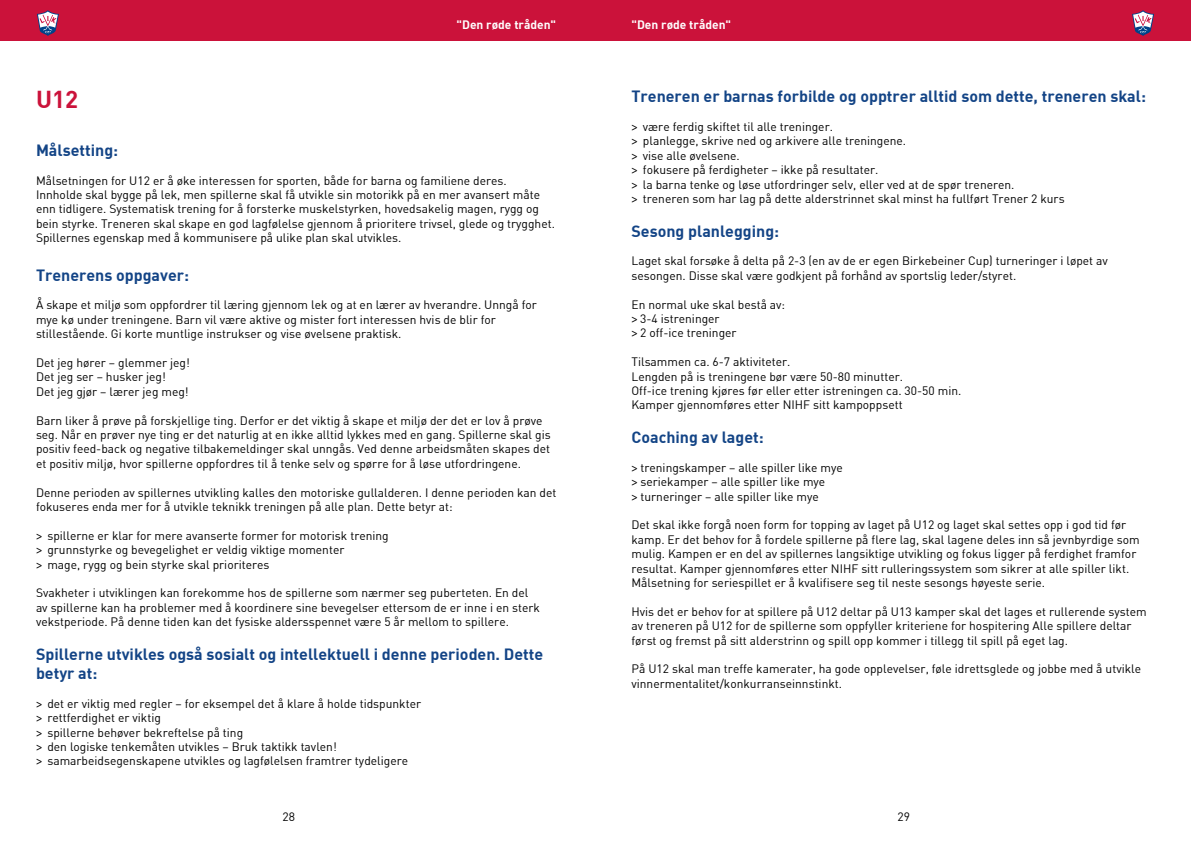
<style>
.page{position:relative;width:1191px;height:842px;background:#fff}
.page>*{position:absolute;margin:0;border:0;box-sizing:border-box;transform-origin:0 0}
.t1{font:700 24px "DI Nbek";color:#cb123a}
.t2{font:700 16px/19.2px "DI Nbek";color:#134486}
.t3{font:12px/14.4px "DIN Bek";color:#000}
.t4{font:700 12px "DI Nbek";color:#fff}
.s1{font-family:"Calibri"}
</style>
<div class="page">
<div style="left:0;top:0;width:1191px;height:41px;background:#cb123a"></div>
<svg style="left:37px;top:10px;width:22px;height:26px"></svg>
<svg style="left:1132px;top:10px;width:22px;height:26px"></svg>
<p class="t4" style="left:456px;top:17px;width:101px">"Den røde tråden"</p>
<p class="t4" style="left:631px;top:17px;width:101px">"Den røde tråden"</p>
<h1 class="t1" style="left:36px;top:83px;width:44px">U12</h1>
<h2 class="t2" style="left:36px;top:140px;width:84px">Målsetting:</h2>
<p class="t3" style="left:36px;top:173px;width:520px">Målsetningen for U12 er å øke interessen for sporten, både for barna og familiene deres.<br>Innholde skal bygge på lek, men spillerne skal få utvikle sin motorikk på en mer avansert måte enn tidligere. Systematisk trening for å forsterke muskelstyrken, hovedsakelig magen, rygg og bein styrke. Treneren skal skape en god lagfølelse gjennom å prioritere trivsel, glede og trygghet.<br>Spillernes egenskap med å kommunisere på ulike plan skal utvikles.</p>
<h2 class="t2" style="left:36px;top:265px;width:154px">Trenerens oppgaver:</h2>
<p class="t3" style="left:36px;top:298px;width:502px">Å skape et miljø som oppfordrer til læring gjennom lek og at en lærer av hverandre. Unngå for mye kø under treningene. Barn vil være aktive og mister fort interessen hvis de blir for stillestående. Gi korte muntlige instrukser og vise øvelsene praktisk.</p>
<p class="t3" style="left:36px;top:355px;width:155px">Det jeg hører – glemmer jeg!<br>Det jeg ser – husker jeg!<br>Det jeg gjør – lærer jeg meg!</p>
<p class="t3" style="left:36px;top:413px;width:516px">Barn liker å prøve på forskjellige ting. Derfor er det viktig å skape et miljø der det er lov å prøve seg. Når en prøver nye ting er det naturlig at en ikke alltid lykkes med en gang. Spillerne skal gis positiv feed-back og negative tilbakemeldinger skal unngås. Ved denne arbeidsmåten skapes det et positiv miljø, hvor spillerne oppfordres til å tenke selv og spørre for å løse utfordringene.</p>
<p class="t3" style="left:36px;top:485px;width:522px">Denne perioden av spillernes utvikling kalles den motoriske gullalderen. I denne perioden kan det fokuseres enda mer for å utvikle teknikk treningen på alle plan. Dette betyr at:</p>
<p class="t3" style="left:36px;top:528px;width:354px"><span class="s1">˃</span> spillerne er klar for mere avanserte former for motorisk trening <span class="s1">˃</span> grunnstyrke og bevegelighet er veldig viktige momenter<br><span class="s1">˃</span> mage, rygg og bein styrke skal prioriteres</p>
<p class="t3" style="left:36px;top:586px;width:505px">Svakheter i utviklingen kan forekomme hos de spillerne som nærmer seg puberteten. En del av spillerne kan ha problemer med å koordinere sine bevegelser ettersom de er inne i en sterk vekstperiode. På denne tiden kan det fysiske aldersspennet være 5 år mellom to spillere.</p>
<h2 class="t2" style="left:36px;top:644px;width:509px">Spillerne utvikles også sosialt og intellektuell i denne perioden. Dette betyr at:</h2>
<p class="t3" style="left:36px;top:696px;width:386px"><span class="s1">˃</span> det er viktig med regler – for eksempel det å klare å holde tidspunkter <span class="s1">˃</span> rettferdighet er viktig<br><span class="s1">˃</span> spillerne behøver bekreftelse på ting<br><span class="s1">˃</span> den logiske tenkemåten utvikles – Bruk taktikk tavlen!<br><span class="s1">˃</span> samarbeidsegenskapene utvikles og lagfølelsen framtrer tydeligere</p>
<h2 class="t2" style="left:631px;top:86px;width:516px">Treneren er barnas forbilde og opptrer alltid som dette, treneren skal:</h2>
<p class="t3" style="left:631px;top:119px;width:434px"><span class="s1">˃</span> være ferdig skiftet til alle treninger.<br><span class="s1">˃</span> planlegge, skrive ned og arkivere alle treningene.<br><span class="s1">˃</span> vise alle øvelsene.<br><span class="s1">˃</span> fokusere på ferdigheter – ikke på resultater.<br><span class="s1">˃</span> la barna tenke og løse utfordringer selv, eller ved at de spør treneren.<br><span class="s1">˃</span> treneren som har lag på dette alderstrinnet skal minst ha fullført Trener 2 kurs</p>
<h2 class="t2" style="left:631px;top:220px;width:149px">Sesong planlegging:</h2>
<p class="t3" style="left:631px;top:254px;width:478px">Laget skal forsøke å delta på 2-3 (en av de er egen Birkebeiner Cup) turneringer i løpet av sesongen. Disse skal være godkjent på forhånd av sportslig leder/styret.</p>
<p class="t3" style="left:631px;top:297px;width:155px">En normal uke skal bestå av: <span class="s1">˃</span> 3-4 istreninger<br><span class="s1">˃</span> 2 off-ice treninger</p>
<p class="t3" style="left:631px;top:354px;width:331px">Tilsammen ca. 6-7 aktiviteter.<br>Lengden på is treningene bør være 50-80 minutter.<br>Off-ice trening kjøres før eller etter istreningen ca. 30-50 min.<br>Kamper gjennomføres etter NIHF sitt kampoppsett</p>
<h2 class="t2" style="left:631px;top:427px;width:134px">Coaching av laget:</h2>
<p class="t3" style="left:631px;top:460px;width:213px"><span class="s1">˃</span> treningskamper – alle spiller like mye <span class="s1">˃</span> seriekamper – alle spiller like mye<br><span class="s1">˃</span> turneringer – alle spiller like mye</p>
<p class="t3" style="left:631px;top:518px;width:510px">Det skal ikke forgå noen form for topping av laget på U12 og laget skal settes opp i god tid før kamp. Er det behov for å fordele spillerne på flere lag, skal lagene deles inn så jevnbyrdige som mulig. Kampen er en del av spillernes langsiktige utvikling og fokus ligger på ferdighet framfor resultat. Kamper gjennomføres etter NIHF sitt rulleringssystem som sikrer at alle spiller likt.<br>Målsetning for seriespillet er å kvalifisere seg til neste sesongs høyeste serie.</p>
<p class="t3" style="left:631px;top:604px;width:516px">Hvis det er behov for at spillere på U12 deltar på U13 kamper skal det lages et rullerende system av treneren på U12 for de spillerne som oppfyller kriteriene for hospitering Alle spillere deltar først og fremst på sitt alderstrinn og spill opp kommer i tillegg til spill på eget lag.</p>
<p class="t3" style="left:631px;top:662px;width:511px">På U12 skal man treffe kamerater, ha gode opplevelser, føle idrettsglede og jobbe med å utvikle vinnermentalitet/konkurranseinnstinkt.</p>
<p class="t3" style="left:282px;top:810px;width:14px">28</p>
<p class="t3" style="left:897px;top:810px;width:14px">29</p>
</div>
